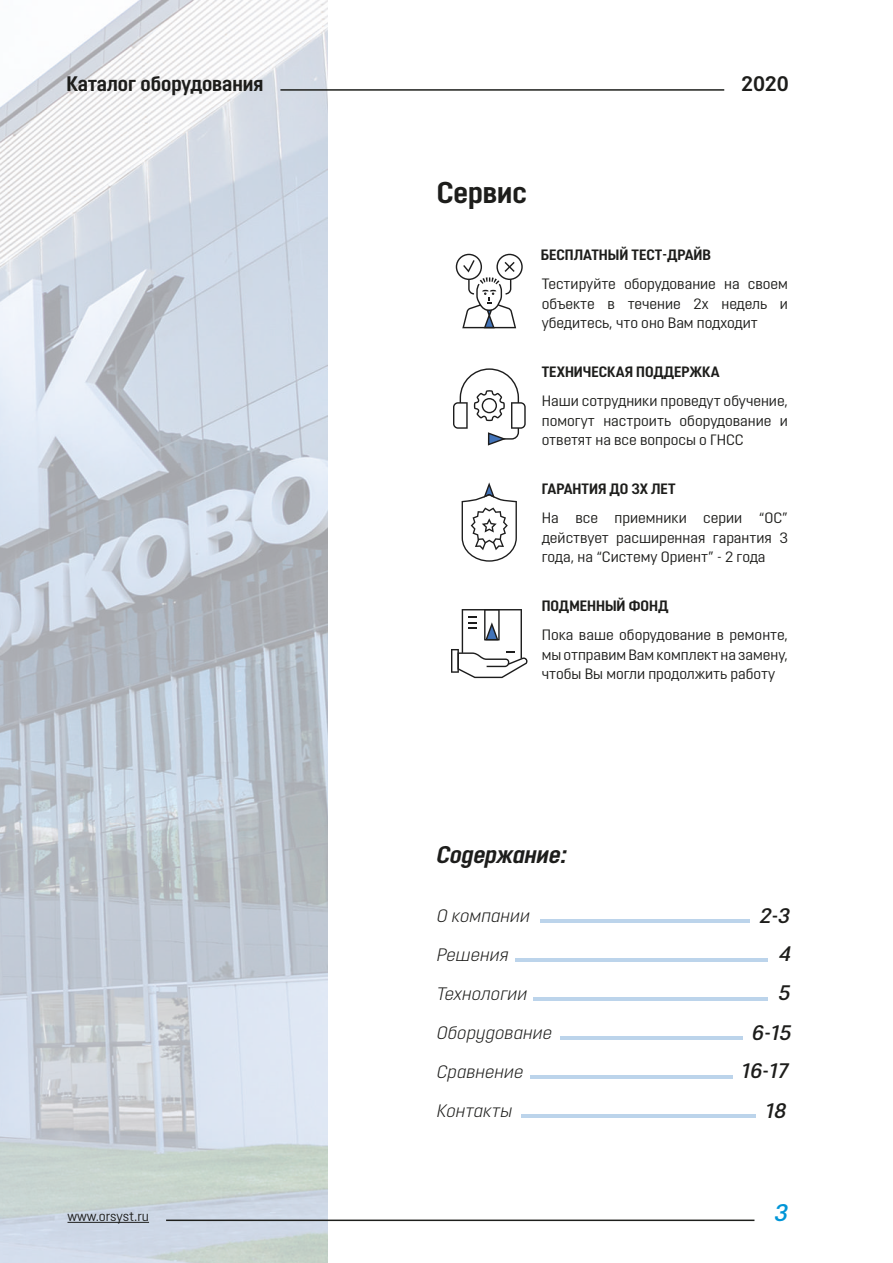
<style>
.page{position:relative;width:893px;height:1263px;background:#fff}
.page>*{position:absolute;margin:0;border:0;box-sizing:border-box;transform-origin:0 0}
.t1{font:700 30px "Opinion Pro";color:#1d1d1b}
.t2{font:italic 700 24px "Opinion Pro";color:#1d1d1b}
.t3{font:italic 600 24px "Opinion Pro";color:#0095d7}
.t4{font:700 21px "Opinion Pro";color:#1d1d1b}
.t5{font:italic 600 21px/38.8px "Opinion Pro";color:#1d1d1b;text-align:right}
.t6{font:italic 300 18px "Opinion Pro";color:#1d1d1b}
.t7{font:15px/19.5px "Opinion Pro";color:#1d1d1b;text-align:justify}
.t8{font:700 15px "Opinion Pro";color:#1d1d1b}
.t9{font:13.5px "Opinion Pro";color:#1d1d1b}
</style>
<div class="page">
<svg style="left:0;top:0;width:336px;height:1263px;background:#cbd3db"></svg>
<svg style="left:462px;top:482px;width:55px;height:80px"></svg>
<svg style="left:453px;top:368px;width:73px;height:78px"></svg>
<svg style="left:451px;top:609px;width:76px;height:69px"></svg>
<hr style="left:515px;top:959px;width:253px;height:3px;background:#4487c7">
<hr style="left:540px;top:919px;width:210px;height:3px;background:#4487c7">
<hr style="left:533px;top:998px;width:235px;height:3px;background:#4487c7">
<hr style="left:560px;top:1037px;width:182px;height:3px;background:#4487c7">
<hr style="left:530px;top:1076px;width:203px;height:3px;background:#4487c7">
<hr style="left:521px;top:1115px;width:234px;height:3px;background:#4487c7">
<svg style="left:456px;top:254px;width:67px;height:74px"></svg>
<hr style="left:68px;top:1222px;width:81px;height:1px;background:#1d1d1b">
<hr style="left:166px;top:1219px;width:588px;height:2px;background:#1e1f1c">
<hr style="left:280px;top:89px;width:444px;height:2px;background:#1e1f1c">
<h3 class="t4" style="left:66px;top:71px;width:199px">Каталог оборудования</h3>
<h3 class="t4" style="left:741px;top:71px;width:49px">2020</h3>
<h1 class="t1" style="left:437px;top:175px;width:92px">Сервис</h1>
<p class="t8" style="left:541px;top:246px;width:172px">БЕСПЛАТНЫЙ ТЕСТ-ДРАЙВ</p>
<p class="t7" style="left:542px;top:274px;width:248px">Тестируйте оборудование на своем объекте в течение 2х недель и убедитесь, что оно Вам подходит</p>
<p class="t8" style="left:542px;top:363px;width:179px">ТЕХНИЧЕСКАЯ ПОДДЕРЖКА</p>
<p class="t7" style="left:542px;top:391px;width:248px">Наши сотрудники проведут обучение, помогут настроить оборудование и ответят на все вопросы о ГНСС</p>
<p class="t8" style="left:542px;top:480px;width:135px">ГАРАНТИЯ ДО 3Х ЛЕТ</p>
<p class="t7" style="left:542px;top:508px;width:248px">На все приемники серии “ОС” действует расширенная гарантия 3 года, на “Систему Ориент” - 2 года</p>
<p class="t8" style="left:542px;top:597px;width:128px">ПОДМЕННЫЙ ФОНД</p>
<p class="t7" style="left:542px;top:625px;width:248px">Пока ваше оборудование в ремонте, мы отправим Вам комплект на замену, чтобы Вы могли продолжить работу</p>
<h2 class="t2" style="left:437px;top:841px;width:132px">Содержание:</h2>
<p class="t6" style="left:437px;top:905px;width:95px">О компании</p>
<p class="t6" style="left:437px;top:944px;width:73px">Решения</p>
<p class="t6" style="left:437px;top:983px;width:92px">Технологии</p>
<p class="t6" style="left:437px;top:1022px;width:117px">Оборудование</p>
<p class="t6" style="left:437px;top:1061px;width:88px">Сравнение</p>
<p class="t6" style="left:437px;top:1100px;width:77px">Контакты</p>
<h3 class="t5" style="left:752px;top:896px;width:41px">2-3<br>4<br>5<br>6-15</h3>
<h3 class="t5" style="left:742px;top:1051px;width:48px">16-17</h3>
<h3 class="t5" style="left:765px;top:1091px;width:22px">18</h3>
<p class="t9" style="left:68px;top:1208px;width:83px">www.orsyst.ru</p>
<h2 class="t3" style="left:774px;top:1198px;width:15px">3</h2>
</div>
